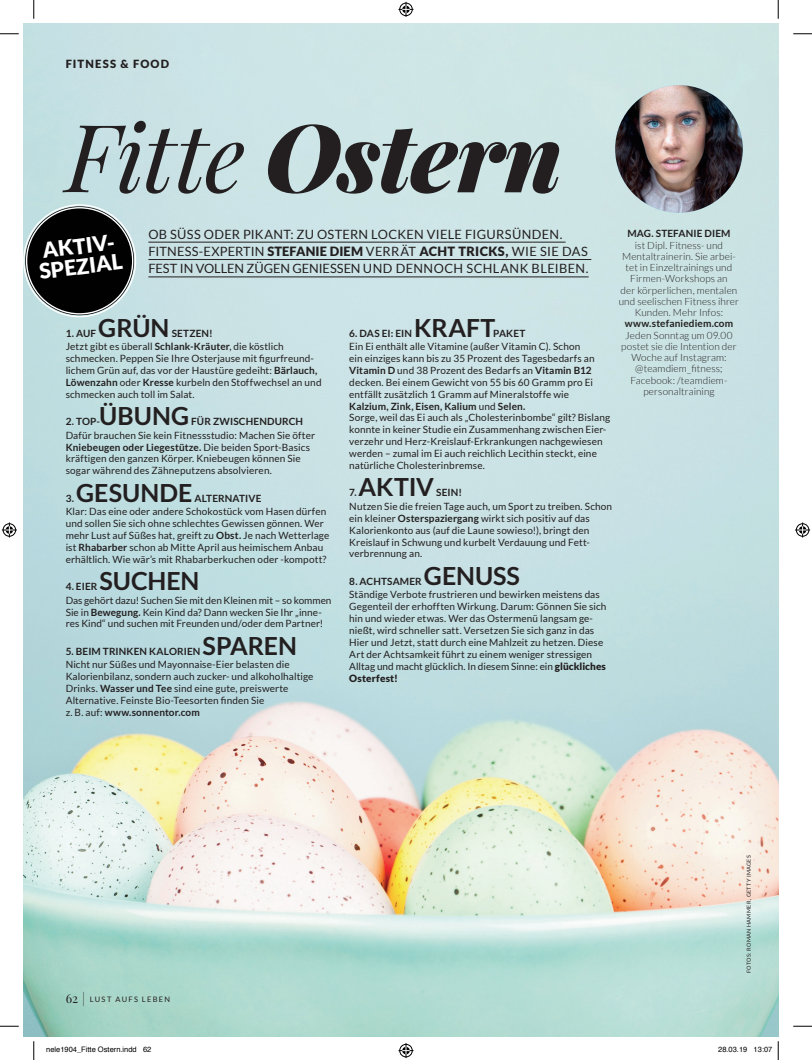
<style>
.page{position:relative;width:812px;height:1060px;background:#fff}
.page>*{position:absolute;margin:0;border:0;box-sizing:border-box;transform-origin:0 0}
.t1{font:italic 900 94.12px "Playfair Display";letter-spacing:-.02em;color:#231f20}
.t2{font:700 25px "Lato";color:#231f20}
.t3{font:900 21.25px/20.2px "Lato";color:#fff}
.t4{font:12.75px/17.4px "Lato";letter-spacing:.02em;color:#231f20}
.t5{font:900 11.25px "Lato";letter-spacing:.105em;color:#231f20}
.t6{font:10px/11.9px "Lato";letter-spacing:.01em;color:#231f20}
.t7{font:300 10px/11.2px "Lato";letter-spacing:.01em;color:#231f20;text-align:center}
.t8{font:700 10px "Lato";letter-spacing:.015em;color:#231f20}
.t9{font:7.5px "Helvetica";color:#000}
.t10{font:7.5px "Lato";letter-spacing:.175em;color:#231f20}
.t11{font:5.5px "Lato";letter-spacing:.06em;color:#231f20}
.s1{font-weight:400}
.s2{font-weight:900}
.s3{font-weight:700}
.s4{font-family:"Playfair Display";font-size:12.5px}
.s5{font-family:"Benton Sans";font-weight:100;font-size:15px}
</style>
<div class="page">
<img style="left:23px;top:23px;width:755px;height:1014px">
<hr style="left:148px;top:242px;width:417px;height:1px;background:#231f20">
<hr style="left:148px;top:259px;width:443px;height:1px;background:#231f20">
<hr style="left:148px;top:277px;width:440px;height:1px;background:#231f20">
<div style="left:606px;top:274px;width:128px;height:127px;background:#cae3e3;border-radius:50%"></div>
<img style="left:615px;top:85px;width:127px;height:128px;border-radius:64px">
<div style="left:25px;top:206px;width:109px;height:109px;background:#010101;border-radius:50%"></div>
<svg style="left:0;top:33px;width:19px;height:2px"></svg>
<svg style="left:793px;top:33px;width:19px;height:2px"></svg>
<svg style="left:0;top:1025px;width:19px;height:2px"></svg>
<svg style="left:793px;top:1025px;width:19px;height:2px"></svg>
<svg style="left:33px;top:0;width:2px;height:19px"></svg>
<svg style="left:33px;top:1041px;width:2px;height:19px"></svg>
<svg style="left:777px;top:0;width:2px;height:19px"></svg>
<svg style="left:398px;top:2px;width:15px;height:15px"></svg>
<svg style="left:398px;top:1043px;width:15px;height:15px"></svg>
<svg style="left:2px;top:522px;width:15px;height:15px"></svg>
<svg style="left:795px;top:522px;width:15px;height:15px"></svg>
<svg style="left:777px;top:1041px;width:2px;height:19px"></svg>
<p class="t5" style="left:66px;top:57px;width:105px">FITNESS &amp; FOOD</p>
<h1 class="t1" style="left:66px;top:91px;width:498px"><span class="s1">Fitte</span> Ostern</h1>
<p class="t4" style="left:148px;top:225px;width:442px">OB SÜSS ODER PIKANT: ZU OSTERN LOCKEN VIELE FIGURSÜNDEN.<br>FITNESS-EXPERTIN <span class="s2">STEFANIE DIEM</span> VERRÄT <span class="s2">ACHT TRICKS,</span> WIE SIE DAS<br>FEST IN VOLLEN ZÜGEN GENIESSEN UND DENNOCH SCHLANK BLEIBEN.</p>
<p class="t8" style="left:627px;top:228px;width:105px">MAG. STEFANIE DIEM</p>
<h3 class="t3" style="left:36px;top:241px;width:85px;rotate:-7deg">AKTIV-<br>SPEZIAL</h3>
<p class="t7" style="left:618px;top:239px;width:122px">ist Dipl. Fitness- und<br>Mentaltrainerin. Sie arbei&shy;tet in Einzeltrainings und<br>Firmen-Workshops an<br>der körperlichen, mentalen und seelischen Fitness ihrer<br>Kunden. Mehr Infos:</p>
<p class="t8" style="left:624px;top:318px;width:110px">www.stefaniediem.com</p>
<p class="t7" style="left:621px;top:329px;width:117px">Jeden Sonntag um 09.00 postet sie die Intention der<br>Woche auf Instagram: @teamdiem_fitness;<br>Facebook: /teamdiem&shy;personaltraining</p>
<h2 class="t2" style="left:98px;top:313px;width:73px">GRÜN</h2>
<p class="t8" style="left:349px;top:327px;width:64px">6. DAS EI: EIN</p>
<h2 class="t2" style="left:414px;top:313px;width:83px">KRAFT</h2>
<p class="t8" style="left:493px;top:327px;width:34px">PAKET</p>
<p class="t6" style="left:349px;top:340px;width:262px">Ein Ei enthält alle Vitamine (außer Vitamin C). Schon<br>ein einziges kann bis zu 35 Prozent des Tagesbedarfs an <span class="s3">Vitamin D</span> und 38 Prozent des Bedarfs an <span class="s3">Vitamin B12 </span>decken. Bei einem Gewicht von 55 bis 60 Gramm pro Ei entfällt zusätzlich 1 Gramm auf Mineralstoffe wie <span class="s3">Kalzium, Zink, Eisen, Kalium</span> und <span class="s3">Selen.<br></span>Sorge, weil das Ei auch als „Cholesterinbombe“ gilt? Bislang konnte in keiner Studie ein Zusammenhang zwischen Eier&shy;verzehr und Herz-Kreislauf-Erkrankungen nachgewiesen werden – zumal im Ei auch reichlich Lecithin steckt, eine natürliche Cholesterinbremse.</p>
<p class="t8" style="left:349px;top:487px;width:9px">7.</p>
<h2 class="t2" style="left:358px;top:473px;width:77px">AKTIV</h2>
<p class="t8" style="left:436px;top:487px;width:27px">SEIN!</p>
<p class="t6" style="left:349px;top:500px;width:264px">Nutzen Sie die freien Tage auch, um Sport zu treiben. Schon ein kleiner <span class="s3">Osterspaziergang</span> wirkt sich positiv auf das Kalorienkonto aus (auf die Laune sowieso!), bringt den Kreislauf in Schwung und kurbelt Verdauung und Fett&shy;verbrennung an.</p>
<p class="t8" style="left:349px;top:575px;width:74px">8. ACHTSAMER</p>
<h2 class="t2" style="left:424px;top:561px;width:98px">GENUSS</h2>
<p class="t6" style="left:349px;top:589px;width:259px">Ständige Verbote frustrieren und bewirken meistens das Gegenteil der erhofften Wirkung. Darum: Gönnen Sie sich hin und wieder etwas. Wer das Ostermenü langsam ge&shy;nießt, wird schneller satt. Versetzen Sie sich ganz in das Hier und Jetzt, statt durch eine Mahlzeit zu hetzen. Diese Art der Achtsamkeit führt zu einem weniger stressigen Alltag und macht glücklich. In diesem Sinne: ein <span class="s2">glückliches Osterfest!</span></p>
<p class="t6" style="left:66px;top:326px;width:220px;line-height:13.6px;text-indent:106px"><span class="s3">SETZEN!<br></span>Jetzt gibt es überall <span class="s3">Schlank-Kräuter</span>, die köstlich</p>
<p class="t6" style="left:66px;top:352px;width:257px">schmecken. Peppen Sie Ihre Osterjause mit figurfreund&shy;lichem Grün auf, das vor der Haustüre gedeiht: <span class="s3">Bärlauch, Löwenzahn</span> oder <span class="s3">Kresse</span> kurbeln den Stoffwechsel an und schmecken auch toll im Salat.</p>
<p class="t8" style="left:66px;top:415px;width:36px">2. TOP-</p>
<p class="t8" style="left:66px;top:327px;width:32px">1. AUF</p>
<h2 class="t2" style="left:99px;top:401px;width:91px">ÜBUNG</h2>
<p class="t8" style="left:191px;top:415px;width:113px">FÜR ZWISCHENDURCH</p>
<p class="t6" style="left:66px;top:429px;width:251px">Dafür brauchen Sie kein Fitnessstudio: Machen Sie öfter <span class="s3">Kniebeugen oder Liegestütze.</span> Die beiden Sport-Basics kräftigen den ganzen Körper. Kniebeugen können Sie sogar während des Zähneputzens absolvieren.</p>
<p class="t8" style="left:66px;top:492px;width:10px">3.</p>
<h2 class="t2" style="left:76px;top:478px;width:118px">GESUNDE</h2>
<p class="t8" style="left:194px;top:492px;width:68px">ALTERNATIVE</p>
<p class="t6" style="left:66px;top:505px;width:265px">Klar: Das eine oder andere Schokostück vom Hasen dürfen und sollen Sie sich ohne schlechtes Gewissen gönnen. Wer mehr Lust auf Süßes hat, greift zu <span class="s3">Obst.</span> Je nach Wetterlage ist <span class="s3">Rhabarber</span> schon ab Mitte April aus heimischem Anbau erhältlich. Wie wär’s mit Rhabarberkuchen oder -kompott?</p>
<p class="t8" style="left:66px;top:580px;width:33px">4. EIER</p>
<h2 class="t2" style="left:99px;top:566px;width:102px">SUCHEN</h2>
<p class="t6" style="left:66px;top:594px;width:267px">Das gehört dazu! Suchen Sie mit den Kleinen mit – so kommen<br>Sie in <span class="s3">Bewegung.</span> Kein Kind da? Dann wecken Sie Ihr „inne&shy;res Kind“ und suchen mit Freunden und/oder dem Partner!</p>
<p class="t8" style="left:66px;top:645px;width:136px">5. BEIM TRINKEN KALORIEN</p>
<h2 class="t2" style="left:202px;top:631px;width:96px">SPAREN</h2>
<p class="t6" style="left:66px;top:659px;width:249px">Nicht nur Süßes und Mayonnaise-Eier belasten die Kalorienbilanz, sondern auch zucker- und alkoholhaltige Drinks. <span class="s3">Wasser und Tee</span> sind eine gute, preiswerte Alternative. Feinste Bio-Teesorten finden Sie<br>z. B. auf: <span class="s3">www.sonnentor.com</span></p>
<p class="t10" style="left:66px;top:995px;width:106px"><span class="s4">62</span> <span class="s5">|</span> LUST AUFS LEBEN</p>
<p class="t11" style="left:745px;top:973px;width:119px;rotate:-90deg">FOTOS: ROMAN HAMMER, GETTY IMAGES</p>
<p class="t9" style="left:46px;top:1044px;width:107px">nele1904_Fitte Ostern.indd 62</p>
<p class="t9" style="left:718px;top:1044px;width:56px">28.03.19 13:07</p>
</div>
